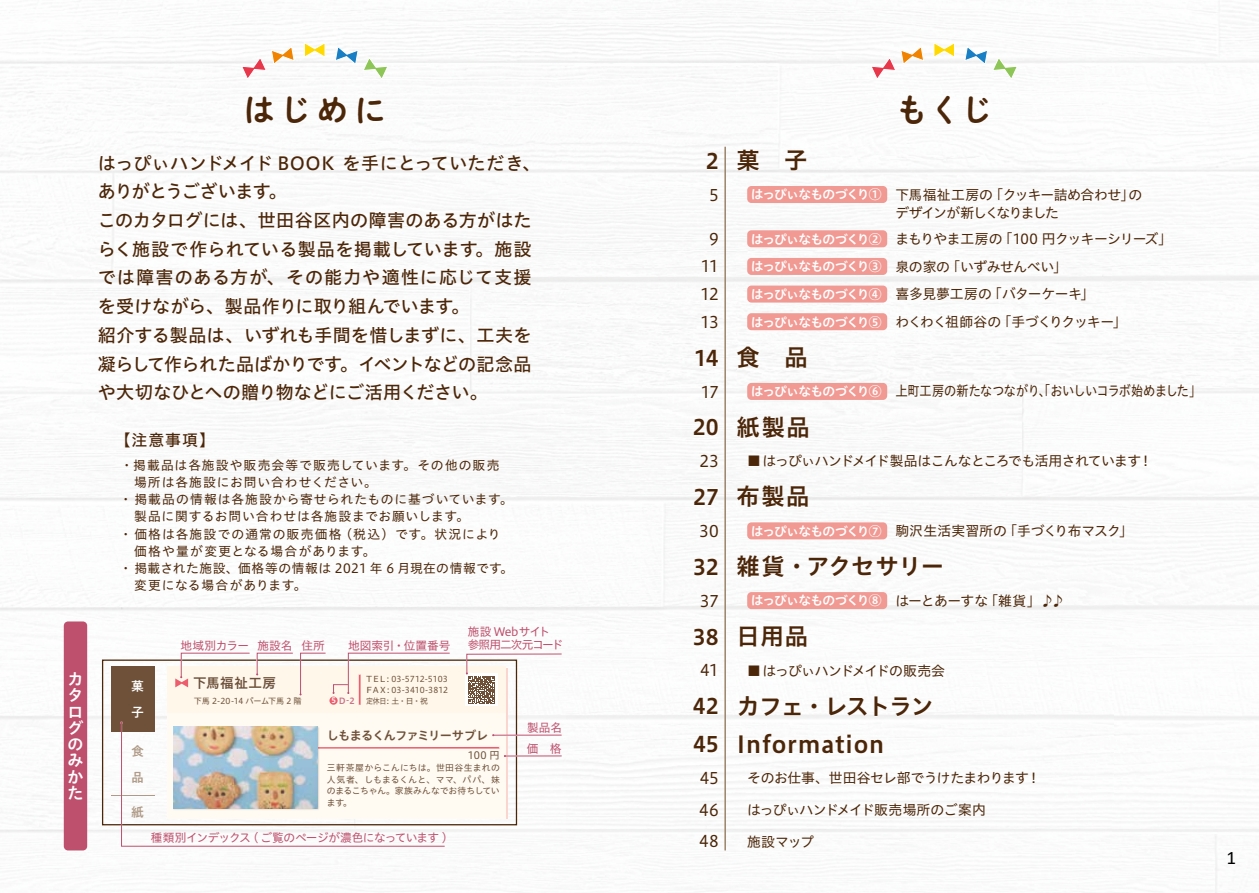
<style>
.page{position:relative;width:1259px;height:893px;background:#fff}
.page>*{position:absolute;margin:0;border:0;box-sizing:border-box;transform-origin:0 0}
.t1{font:31.95px "P Shuei NM Go Std B";letter-spacing:.125em;color:#4c2608}
.t2{font:23.4px/38.1px "Hiragino UD Sans Std W6";letter-spacing:.035em;color:#4c2608}
.t3{font:23.4px "Hiragino UD Sans Std W6";letter-spacing:-.02em;color:#4c2608}
.t4{font:21.3px "Hiragino UD Sans Std W6";color:#4c2608}
.t5{font:19.2px "Calibri";color:#000}
.t6{font:18px/28.7px "Hiragino UD Sans Std W5";color:#4c2608}
.t7{font:15.9px "Hiragino UD Sans Std W4";letter-spacing:-.03em;color:#4c2608}
.t8{font:15.9px/16.2px "Hiragino UD Sans Std W6";color:#fff}
.t9{font:15.9px "Hiragino UD Sans Std W5";color:#4c2608}
.t10{font:14.1px "Hiragino UD Sans Std W4";letter-spacing:-.025em;color:#4c2608;scale:.88 1}
.t11{font:13.8px/18.1px "Hiragino UD Sans Std W4";letter-spacing:-.04em;color:#4c2608}
.t12{font:13.8px "Hiragino UD Sans Std W4";letter-spacing:-.07em;color:#4c2608}
.t13{font:13.8px "Hiragino UD Sans Std W4";letter-spacing:-.005em;color:#4c2608}
.t14{font:13.8px "Hiragino UD Sans Std W4";letter-spacing:-.01em;color:#4c2608}
.t15{font:13.8px "Hiragino UD Sans Std W4";letter-spacing:-.02em;color:#4c2608}
.t16{font:13.65px "Hiragino UD Sans Std W6";letter-spacing:.03em;color:#4c2608}
.t17{font:500 12.9px/25.8px "PA1 Gothic Std";color:#9d836b}
.t18{font:500 12.9px/25.8px "PA1 Gothic Std";color:#fff}
.t19{font:12.75px/17px "Hiragino UD Sans Std W4";letter-spacing:.065em;color:#4c2608}
.t20{font:12.75px "Hiragino UD Sans Std W6";letter-spacing:-.065em;color:#fff}
.t21{font:12.3px "Hiragino UD Sans Std W6";letter-spacing:-.065em;color:#4c2608}
.t22{font:11.7px/21.1px "Hiragino UD Sans Std W4";letter-spacing:-.035em;color:#be506d}
.t23{font:11.7px/13.8px "Hiragino UD Sans Std W4";letter-spacing:-.075em;color:#be506d}
.t24{font:11.7px "Hiragino UD Sans Std W4";color:#be506d}
.t25{font:11.7px "Hiragino UD Sans Std W4";letter-spacing:-.005em;color:#be506d}
.t26{font:10.2px "Hiragino UD Sans Std W4";color:#4c2608}
.t27{font:8.85px/11.6px "Hiragino UD Sans Std W4";letter-spacing:.005em;color:#4c2608;text-align:justify}
.t28{font:8.55px "Hiragino UD Sans Std W6";color:#be506d}
.t29{font:8.1px/10.9px "Hiragino UD Sans Std W4";color:#4c2608;scale:1.1 1}
.t30{font:8.1px "Hiragino UD Sans Std W4";color:#4c2608}
.t31{font:7.8px "Hiragino UD Sans Std W4";color:#4c2608;scale:.9 1}
.s1{font-size:21.3px}
.s2{font-family:"Hiragino UD Sans Std W6";font-size:12.75px;color:#fff}
.s3{font-size:23.4px}
.s4{font-size:7.5px;color:#fff}
</style>
<div class="page">
<svg style="left:64px;top:621px;width:502px;height:229px"></svg>
<svg style="left:933px;top:42px;width:22px;height:15px"></svg>
<svg style="left:964px;top:46px;width:54px;height:34px"></svg>
<svg style="left:870px;top:46px;width:54px;height:34px"></svg>
<svg style="left:304px;top:42px;width:22px;height:16px"></svg>
<svg style="left:335px;top:46px;width:53px;height:34px"></svg>
<svg style="left:241px;top:46px;width:54px;height:34px"></svg>
<div style="left:748px;top:187px;width:138px;height:15px;background:#f19993;border-radius:3px"></div>
<div style="left:747px;top:186px;width:140px;height:17px;border:2px solid #f19993;border-radius:3px"></div>
<div style="left:748px;top:231px;width:138px;height:15px;background:#f19993;border-radius:3px"></div>
<div style="left:747px;top:230px;width:140px;height:17px;border:2px solid #f19993;border-radius:3px"></div>
<div style="left:748px;top:259px;width:138px;height:15px;background:#f19993;border-radius:3px"></div>
<div style="left:747px;top:258px;width:140px;height:17px;border:2px solid #f19993;border-radius:3px"></div>
<div style="left:748px;top:287px;width:138px;height:14px;background:#f19993;border-radius:3px"></div>
<div style="left:747px;top:286px;width:140px;height:17px;border:2px solid #f19993;border-radius:3px"></div>
<div style="left:748px;top:314px;width:138px;height:15px;background:#f19993;border-radius:3px"></div>
<div style="left:747px;top:313px;width:140px;height:17px;border:2px solid #f19993;border-radius:3px"></div>
<div style="left:748px;top:523px;width:138px;height:15px;background:#f19993;border-radius:3px"></div>
<div style="left:747px;top:522px;width:140px;height:17px;border:2px solid #f19993;border-radius:3px"></div>
<div style="left:748px;top:593px;width:138px;height:15px;background:#f19993;border-radius:3px"></div>
<div style="left:747px;top:592px;width:140px;height:17px;border:2px solid #f19993;border-radius:3px"></div>
<div style="left:748px;top:384px;width:138px;height:15px;background:#f19993;border-radius:3px"></div>
<div style="left:747px;top:383px;width:140px;height:17px;border:2px solid #f19993;border-radius:3px"></div>
<hr style="left:724px;top:147px;width:2px;height:703px;background:#9c826a">
<div style="left:64px;top:621px;width:23px;height:229px;background:#be506d;border-radius:4px"></div>
<svg style="left:175px;top:652px;width:75px;height:35px"></svg>
<div style="left:256px;top:653px;width:37px;height:23px;background:#fff7ea"></div>
<svg style="left:256px;top:652px;width:37px;height:23px"></svg>
<svg style="left:466px;top:653px;width:96px;height:51px"></svg>
<hr style="left:492px;top:734px;width:70px;height:3px;background:#fff">
<hr style="left:493px;top:735px;width:68px;height:1px;background:#be506d">
<hr style="left:504px;top:755px;width:58px;height:2px;background:#fff">
<hr style="left:505px;top:755px;width:56px;height:1px;background:#be506d">
<div style="left:300px;top:653px;width:26px;height:43px;background:#fff7ea"></div>
<svg style="left:299px;top:652px;width:27px;height:43px"></svg>
<svg style="left:120px;top:721px;width:386px;height:126px"></svg>
<svg style="left:332px;top:652px;width:118px;height:53px"></svg>
<p class="t8" style="left:68px;top:670px;width:17px">カタログのみかた</p>
<h1 class="t1" style="left:243px;top:87px;width:144px">はじめに</h1>
<h1 class="t1" style="left:896px;top:87px;width:98px">もくじ</h1>
<p class="t2" style="left:706px;top:140px;width:103px"><span class="s1">2</span>菓子</p>
<p class="t6" style="left:98px;top:148px;width:444px">はっぴぃハンドメイド BOOK を手にとっていただき、ありがとうございます。<br>このカタログには、世田谷区内の障害のある方がはたらく施設で作られている製品を掲載しています。施設では障害のある方が、その能力や適性に応じて支援を受けながら、製品作りに取り組んでいます。<br>紹介する製品は、いずれも手間を惜しまずに、工夫を凝らして作られた品ばかりです。イベントなどの記念品や大切なひとへの贈り物などにご活用ください。</p>
<p class="t7" style="left:709px;top:182px;width:11px">5</p>
<p class="t11" style="left:895px;top:185px;width:249px">下馬福祉工房の「クッキー詰め合わせ」のデザインが新しくなりました</p>
<p class="t20" style="left:751px;top:185px;width:132px">はっぴぃなものづくり①</p>
<p class="t7" style="left:709px;top:227px;width:11px">9</p>
<p class="t11" style="left:751px;top:229px;width:422px"><span class="s2">はっぴぃなものづくり②</span> まもりやま工房の「100 円クッキーシリーズ」</p>
<p class="t7" style="left:701px;top:254px;width:20px">11</p>
<p class="t15" style="left:751px;top:256px;width:317px"><span class="s2">はっぴぃなものづくり③</span> 泉の家の「いずみせんべい」</p>
<p class="t7" style="left:700px;top:282px;width:20px">12</p>
<p class="t14" style="left:751px;top:284px;width:345px"><span class="s2">はっぴぃなものづくり④</span> 喜多見夢工房の「バターケーキ」</p>
<p class="t7" style="left:700px;top:310px;width:20px">13</p>
<p class="t12" style="left:751px;top:311px;width:377px"><span class="s2">はっぴぃなものづくり⑤</span> わくわく祖師谷の「手づくりクッキー」</p>
<p class="t4" style="left:694px;top:342px;width:115px">14<span class="s3">食 品</span></p>
<p class="t7" style="left:701px;top:379px;width:20px">17</p>
<p class="t10" style="left:751px;top:380px;width:513px"><span class="s2">はっぴぃなものづくり⑥</span> 上町工房の新たなつながり、「おいしいコラボ始めました」</p>
<p class="t9" style="left:115px;top:428px;width:102px">【注意事項】</p>
<p class="t19" style="left:119px;top:456px;width:395px">・掲載品は各施設や販売会等で販売しています。その他の販売　場所は各施設にお問い合わせください。<br>・ 掲載品の情報は各施設から寄せられたものに基づいています。　製品に関するお問い合わせは各施設までお願いします。<br>・ 価格は各施設での通常の販売価格（税込）です。状況により　価格や量が変更となる場合があります。<br>・ 掲載された施設、価格等の情報は 2021 年 6 月現在の情報です。　変更になる場合があります。</p>
<p class="t18" style="left:131px;top:675px;width:14px">菓子</p>
<p class="t17" style="left:131px;top:739px;width:14px">食品</p>
<p class="t17" style="left:131px;top:800px;width:14px">紙</p>
<p class="t24" style="left:181px;top:637px;width:113px">地域別カラー 施設名</p>
<p class="t22" style="left:301px;top:634px;width:25px">住所</p>
<p class="t25" style="left:348px;top:637px;width:104px">地図索引・位置番号</p>
<p class="t16" style="left:193px;top:672px;width:85px">下馬福祉工房</p>
<p class="t30" style="left:194px;top:694px;width:109px">下馬 2-20-14 パーム下馬 2 階</p>
<p class="t28" style="left:331px;top:694px;width:25px"><span class="s4">5</span> D-2</p>
<p class="t29" style="left:366px;top:673px;width:76px">TEL: 03-5712-5103<br>FAX: 03-3410-3812</p>
<p class="t31" style="left:366px;top:695px;width:70px">定休日: 土・日・祝</p>
<p class="t23" style="left:468px;top:624px;width:97px">施設 Webサイト参照用二次元コード</p>
<p class="t21" style="left:327px;top:726px;width:163px">しもまるくんファミリーサブレ</p>
<p class="t27" style="left:327px;top:762px;width:175px">三軒茶屋からこんにちは。世田谷生まれの人気者、しもまるくんと、ママ、パパ、妹のまるこちゃん。家族みんなでお待ちしています。</p>
<p class="t26" style="left:468px;top:748px;width:34px">100 円</p>
<p class="t22" style="left:527px;top:716px;width:37px">製品名価　格</p>
<p class="t22" style="left:151px;top:826px;width:298px">種類別インデックス ( ご覧のページが濃色になっています )</p>
<p class="t2" style="left:693px;top:407px;width:119px"><span class="s1">20</span> 紙製品</p>
<p class="t7" style="left:699px;top:449px;width:21px">23</p>
<p class="t11" style="left:747px;top:451px;width:407px">■ はっぴぃハンドメイド製品はこんなところでも活用されています！</p>
<p class="t2" style="left:693px;top:476px;width:118px"><span class="s1">27</span> 布製品</p>
<p class="t7" style="left:699px;top:519px;width:21px">30</p>
<p class="t13" style="left:751px;top:520px;width:383px"><span class="s2">はっぴぃなものづくり⑦</span> 駒沢生活実習所の「手づくり布マスク」</p>
<p class="t3" style="left:693px;top:548px;width:253px"><span class="s1">32</span> 雑貨・アクセサリー</p>
<p class="t7" style="left:700px;top:589px;width:20px">37</p>
<p class="t11" style="left:751px;top:591px;width:316px"><span class="s2">はっぴぃなものづくり⑧</span> はーとあーすな「雑貨」♪♪</p>
<p class="t2" style="left:693px;top:616px;width:117px"><span class="s1">38</span> 日用品</p>
<p class="t7" style="left:700px;top:658px;width:20px">41</p>
<p class="t11" style="left:747px;top:660px;width:199px">■はっぴぃハンドメイドの販売会</p>
<p class="t2" style="left:693px;top:685px;width:243px"><span class="s1">42</span> カフェ・レストラン<br><span class="s1">45</span> Information</p>
<p class="t7" style="left:700px;top:766px;width:20px">45</p>
<p class="t11" style="left:747px;top:768px;width:295px">そのお仕事、世田谷セレ部でうけたまわります！</p>
<p class="t7" style="left:699px;top:798px;width:21px">46</p>
<p class="t11" style="left:747px;top:800px;width:240px">はっぴぃハンドメイド販売場所のご案内</p>
<p class="t7" style="left:699px;top:829px;width:21px">48</p>
<p class="t11" style="left:747px;top:832px;width:68px">施設マップ</p>
<p class="t5" style="left:1226px;top:844px;width:11px">1</p>
</div>
